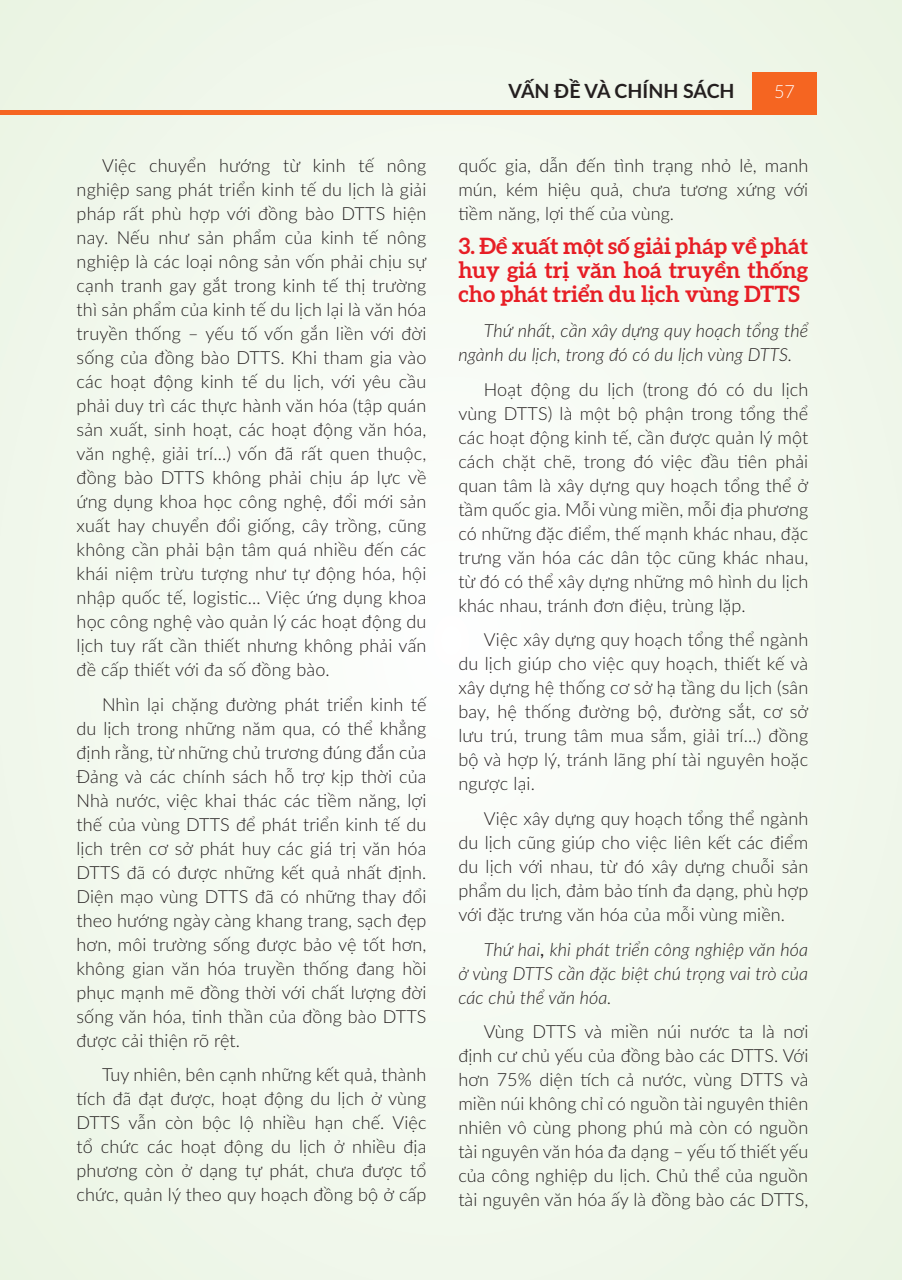
<style>
.page{position:relative;width:902px;height:1280px;background:#fff}
.page>*{position:absolute;margin:0;border:0;box-sizing:border-box;transform-origin:0 0}
.t1{font:700 22.5px/24px "SVN Aleo";color:#e71e25;text-align:justify}
.t2{font:700 19.5px "Lato";color:#241f1f}
.t3{font:300 18px/24px "Lato";letter-spacing:.005em;color:#241f1f;text-align:justify}
.t4{font:italic 300 18px/24px "Lato";letter-spacing:.005em;color:#241f1f}
.t5{font:300 18px "Lato";color:#fff}
.s1{font-style:italic}
.s2{font-weight:400;font-style:normal}
</style>
<div class="page">
<div style="left:0;top:0;width:901px;height:1280px;background:#f3f9ef"></div>
<div style="left:752px;top:72px;width:64px;height:43px;background:#f56521"></div>
<hr style="left:0;top:111px;width:752px;height:4px;background:#f56521">
<p class="t3" style="left:77px;top:153px;width:351px;text-indent:26px">Việc chuyển hướng từ kinh tế nông nghiệp sang phát triển kinh tế du lịch là giải pháp rất phù hợp với đồng bào DTTS hiện nay. Nếu như sản phẩm của kinh tế nông nghiệp là các loại nông sản vốn phải chịu sự cạnh tranh gay gắt trong kinh tế thị trường thì sản phẩm của kinh tế du lịch lại là văn hóa truyền thống – yếu tố vốn gắn liền với đời sống của đồng bào DTTS. Khi tham gia vào các hoạt động kinh tế du lịch, với yêu cầu phải duy trì các thực hành văn hóa (tập quán sản xuất, sinh hoạt, các hoạt động văn hóa, văn nghệ, giải trí...) vốn đã rất quen thuộc, đồng bào DTTS không phải chịu áp lực về ứng dụng khoa học công nghệ, đổi mới sản xuất hay chuyển đổi giống, cây trồng, cũng không cần phải bận tâm quá nhiều đến các khái niệm trừu tượng như tự động hóa, hội nhập quốc tế, logistic... Việc ứng dụng khoa học công nghệ vào quản lý các hoạt động du lịch tuy rất cần thiết nhưng không phải vấn đề cấp thiết với đa số đồng bào.</p>
<p class="t3" style="left:77px;top:691px;width:351px;text-indent:26px">Nhìn lại chặng đường phát triển kinh tế du lịch trong những năm qua, có thể khẳng định rằng, từ những chủ trương đúng đắn của Đảng và các chính sách hỗ trợ kịp thời của Nhà nước, việc khai thác các tiềm năng, lợi thế của vùng DTTS để phát triển kinh tế du lịch trên cơ sở phát huy các giá trị văn hóa DTTS đã có được những kết quả nhất định.<br>Diện mạo vùng DTTS đã có những thay đổi theo hướng ngày càng khang trang, sạch đẹp hơn, môi trường sống được bảo vệ tốt hơn, không gian văn hóa truyền thống đang hồi phục mạnh mẽ đồng thời với chất lượng đời sống văn hóa, tinh thần của đồng bào DTTS được cải thiện rõ rệt.</p>
<p class="t3" style="left:77px;top:1062px;width:351px;text-indent:26px">Tuy nhiên, bên cạnh những kết quả, thành tích đã đạt được, hoạt động du lịch ở vùng DTTS vẫn còn bộc lộ nhiều hạn chế. Việc tổ chức các hoạt động du lịch ở nhiều địa phương còn ở dạng tự phát, chưa được tổ chức, quản lý theo quy hoạch đồng bộ ở cấp</p>
<p class="t2" style="left:508px;top:76px;width:227px">VẤN ĐỀ VÀ CHÍNH SÁCH</p>
<p class="t5" style="left:774px;top:79px;width:22px">57</p>
<p class="t3" style="left:458px;top:153px;width:351px">quốc gia, dẫn đến tình trạng nhỏ lẻ, manh mún, kém hiệu quả, chưa tương xứng với tiềm năng, lợi thế của vùng.</p>
<p class="t1" style="left:458px;top:233px;width:351px">3. Đề xuất một số giải pháp về phát huy giá trị văn hoá truyền thống cho phát triển du lịch vùng DTTS</p>
<p class="t4" style="left:458px;top:318px;width:351px;text-indent:26px">Thứ nhất, cần xây dựng quy hoạch tổng thể ngành du lịch, trong đó có du lịch vùng DTTS.</p>
<p class="t3" style="left:458px;top:377px;width:351px;text-indent:26px">Hoạt động du lịch (trong đó có du lịch vùng DTTS) là một bộ phận trong tổng thể các hoạt động kinh tế, cần được quản lý một cách chặt chẽ, trong đó việc đầu tiên phải quan tâm là xây dựng quy hoạch tổng thể ở tầm quốc gia. Mỗi vùng miền, mỗi địa phương có những đặc điểm, thế mạnh khác nhau, đặc trưng văn hóa các dân tộc cũng khác nhau, từ đó có thể xây dựng những mô hình du lịch khác nhau, tránh đơn điệu, trùng lặp.</p>
<p class="t3" style="left:458px;top:627px;width:351px;text-indent:26px">Việc xây dựng quy hoạch tổng thể ngành du lịch giúp cho việc quy hoạch, thiết kế và xây dựng hệ thống cơ sở hạ tầng du lịch (sân bay, hệ thống đường bộ, đường sắt, cơ sở lưu trú, trung tâm mua sắm, giải trí...) đồng bộ và hợp lý, tránh lãng phí tài nguyên hoặc ngược lại.</p>
<p class="t3" style="left:458px;top:806px;width:351px;text-indent:26px">Việc xây dựng quy hoạch tổng thể ngành du lịch cũng giúp cho việc liên kết các điểm du lịch với nhau, từ đó xây dựng chuỗi sản phẩm du lịch<span class="s1">,</span> đảm bảo tính đa dạng, phù hợp với đặc trưng văn hóa của mỗi vùng miền.</p>
<p class="t4" style="left:458px;top:936px;width:351px;text-align:justify;text-indent:26px">Thứ hai<span class="s2">,</span> khi phát triển công nghiệp văn hóa ở vùng DTTS cần đặc biệt chú trọng vai trò của các chủ thể văn hóa.</p>
<p class="t3" style="left:458px;top:1019px;width:351px;text-indent:26px">Vùng DTTS và miền núi nước ta là nơi định cư chủ yếu của đồng bào các DTTS. Với hơn 75% diện tích cả nước, vùng DTTS và miền núi không chỉ có nguồn tài nguyên thiên nhiên vô cùng phong phú mà còn có nguồn tài nguyên văn hóa đa dạng – yếu tố thiết yếu của công nghiệp du lịch. Chủ thể của nguồn tài nguyên văn hóa ấy là đồng bào các DTTS,</p>
</div>
